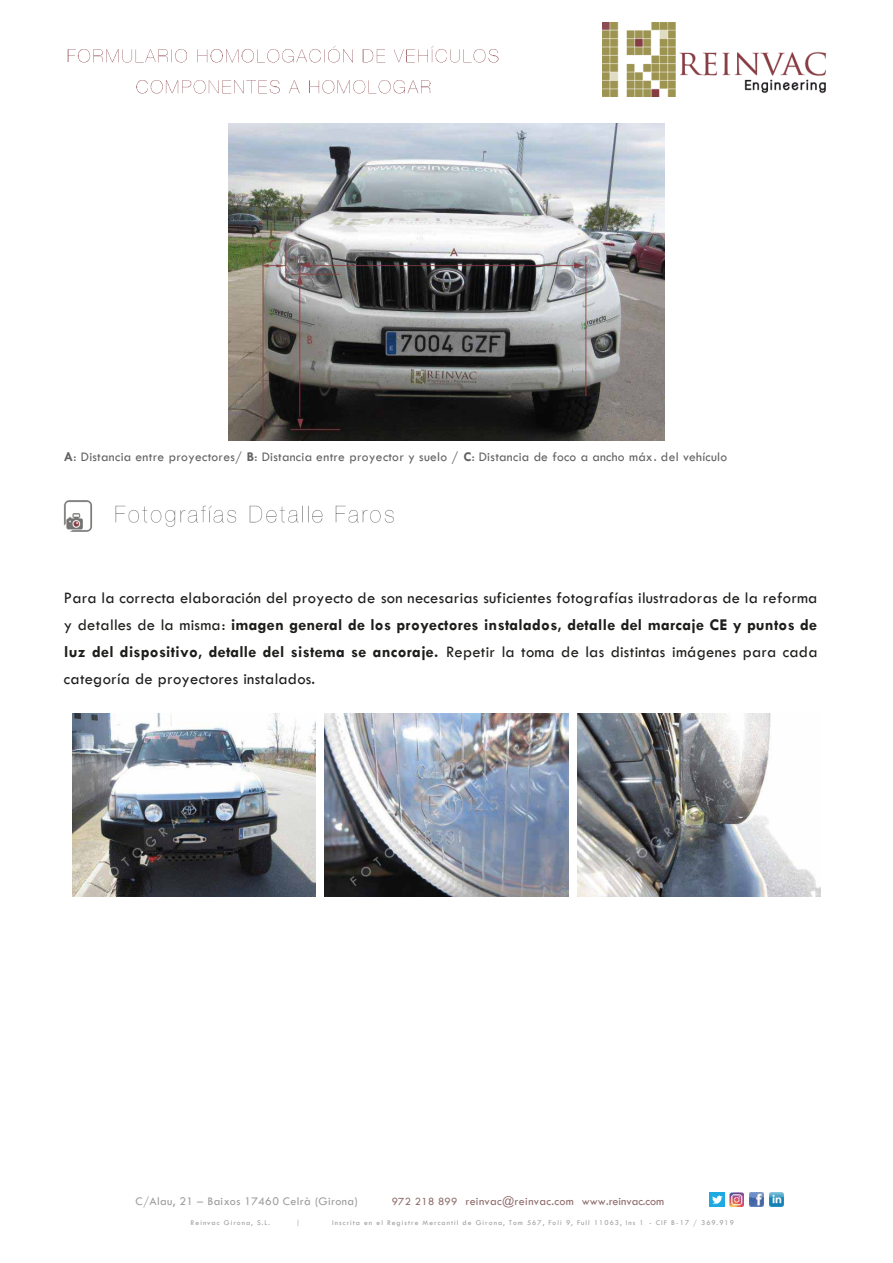
<style>
.page{position:relative;width:893px;height:1263px;background:#fff}
.page>*{position:absolute;margin:0;border:0;box-sizing:border-box;transform-origin:0 0}
.t1{font:16.5px/27px "Tw Cen";letter-spacing:.015em;color:#1d1d1b;text-align:justify}
.t2{font:13.5px "Tw Cen";letter-spacing:.02em;color:#646363}
.t3{font:12px "Tw Cen";letter-spacing:.02em;color:#8f6d6c}
.t4{font:12px "Tw Cen";letter-spacing:.03em;color:#9d9c9c}
.t5{font:7.5px "Tw Cen";letter-spacing:.135em;color:#9d9c9c}
.s1{font-weight:700}
.s2{font-size:11.4px}
</style>
<div class="page">
<img style="left:68px;top:45px;width:285px;height:18px">
<img style="left:362px;top:49px;width:24px;height:14px">
<img style="left:394px;top:45px;width:105px;height:18px">
<img style="left:136px;top:80px;width:295px;height:14px">
<img style="left:602px;top:22px;width:224px;height:74px">
<img style="left:710px;top:1192px;width:14px;height:15px">
<img style="left:729px;top:1192px;width:15px;height:15px">
<img style="left:749px;top:1192px;width:15px;height:15px">
<img style="left:769px;top:1192px;width:15px;height:15px">
<img style="left:228px;top:124px;width:436px;height:317px">
<img style="left:64px;top:500px;width:330px;height:32px">
<img style="left:72px;top:714px;width:244px;height:183px">
<img style="left:325px;top:714px;width:243px;height:183px">
<img style="left:577px;top:714px;width:244px;height:183px">
<p class="t2" style="left:64px;top:449px;width:665px"><span class="s1">A</span>: Distancia entre proyectores/ <span class="s1">B</span>: Distancia entre proyector y suelo / <span class="s1">C</span>: Distancia de foco a ancho máx. del vehículo</p>
<p class="t1" style="left:64px;top:584px;width:755px">Para la correcta elaboración del proyecto de son necesarias suficientes fotografías ilustradoras de la reforma y detalles de la misma: <span class="s1">imagen general de los proyectores instalados, detalle del marcaje CE y puntos de luz del dispositivo, detalle del sistema se ancoraje.</span> Repetir la toma de las distintas imágenes para cada categoría de proyectores instalados.</p>
<p class="t4" style="left:136px;top:1194px;width:224px">C/Alau, 21 – Baixos 17460 Celrà (Girona)</p>
<p class="t3" style="left:392px;top:1194px;width:274px"><span class="s2">972 218 899</span> reinvac@reinvac.com www.reinvac.com</p>
<p class="t5" style="left:191px;top:1218px;width:81px">Reinvac Girona, S.L.</p>
<p class="t5" style="left:296px;top:1218px;width:5px">|</p>
<p class="t5" style="left:332px;top:1218px;width:403px">Inscrita en el Registre Mercantil de Girona, Tom 567, Foli 9, Full 11063, Ins 1 - CIF B-17 / 369.919</p>
</div>
